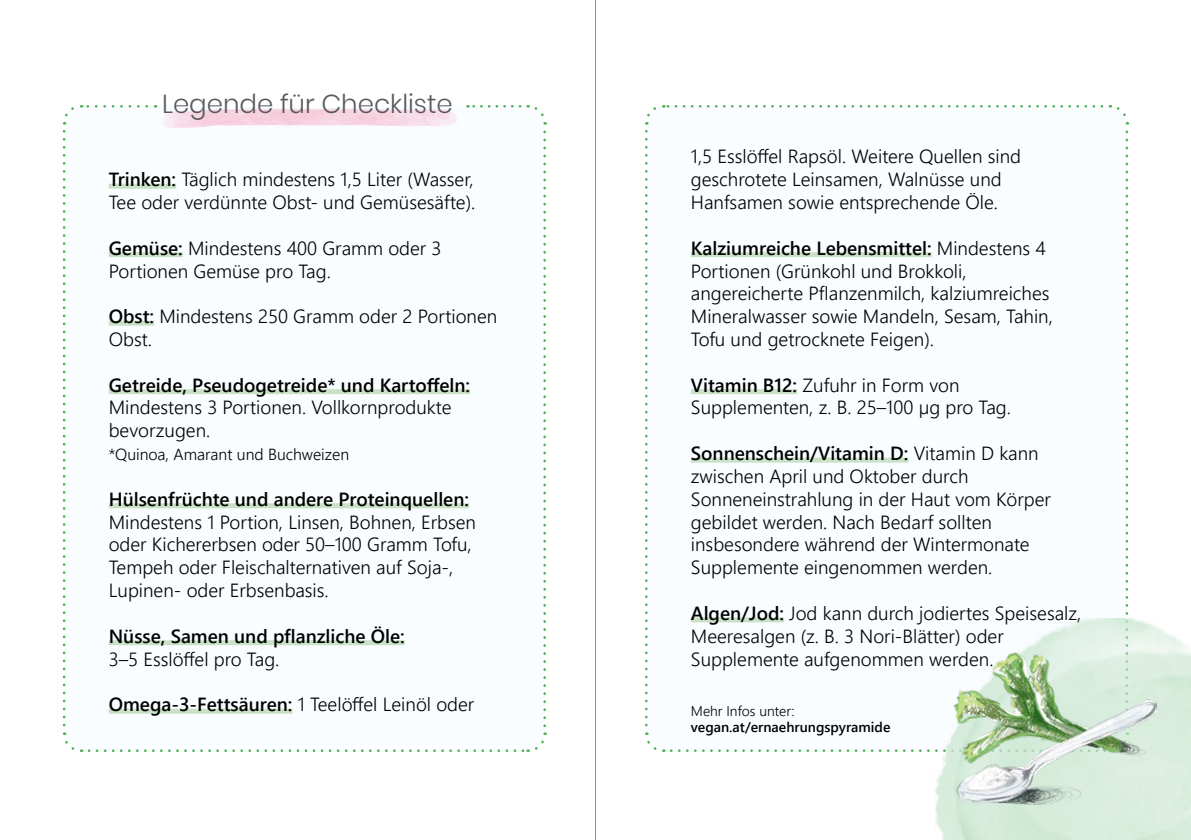
<style>
.page{position:relative;width:1191px;height:840px;background:#fff}
.page>*{position:absolute;margin:0;border:0;box-sizing:border-box;transform-origin:0 0}
.t1{font:300 26px "Poppins";color:#58595b}
.t2{font:19px/22.8px "Webly Sleek UI Semilight";color:#000}
.t3{font:19px "Webly Sleek UI Semibold";color:#000}
.t4{font:16px "Webly Sleek UI Semilight";color:#000}
.t5{font:14px "Webly Sleek UI Semibold";color:#000}
.t6{font:14px "Webly Sleek UI Semilight";color:#000}
.s1{font-family:"Webly Sleek UI Semibold"}
.s2{font-family:"Webly Sleek UI Semilight"}
</style>
<div class="page">
<div style="left:64px;top:106px;width:480px;height:644px;background:#fafdff;border-radius:17px"></div>
<svg style="left:62px;top:105px;width:85px;height:19px"></svg>
<svg style="left:63px;top:131px;width:19px;height:621px"></svg>
<svg style="left:89px;top:732px;width:458px;height:19px"></svg>
<svg style="left:527px;top:105px;width:19px;height:620px"></svg>
<svg style="left:467px;top:105px;width:53px;height:2px"></svg>
<div style="left:646px;top:106px;width:480px;height:644px;background:#fafdff;border-radius:17px"></div>
<svg style="left:645px;top:131px;width:19px;height:621px"></svg>
<svg style="left:671px;top:749px;width:259px;height:2px"></svg>
<svg style="left:1109px;top:105px;width:19px;height:510px"></svg>
<svg style="left:645px;top:105px;width:457px;height:19px"></svg>
<hr style="left:595px;top:0;width:1px;height:839px;background:#ee6880">
<img style="left:935px;top:618px;width:256px;height:221px">
<div style="left:109px;top:184px;width:67px;height:5px;background:#c9e1c5"></div>
<div style="left:109px;top:252px;width:74px;height:5px;background:#c9e1c5"></div>
<div style="left:109px;top:320px;width:45px;height:5px;background:#c9e1c5"></div>
<div style="left:109px;top:389px;width:361px;height:5px;background:#c9e1c5"></div>
<div style="left:109px;top:503px;width:360px;height:5px;background:#c9e1c5"></div>
<div style="left:109px;top:640px;width:296px;height:5px;background:#c9e1c5"></div>
<div style="left:109px;top:708px;width:183px;height:5px;background:#c9e1c5"></div>
<div style="left:691px;top:252px;width:240px;height:5px;background:#c9e1c5"></div>
<div style="left:691px;top:389px;width:106px;height:5px;background:#c9e1c5"></div>
<div style="left:691px;top:457px;width:217px;height:5px;background:#c9e1c5"></div>
<div style="left:691px;top:617px;width:93px;height:5px;background:#c9e1c5"></div>
<img style="left:953px;top:651px;width:204px;height:152px">
<h1 class="t1" style="left:162px;top:89px;width:292px">Legende für Checkliste</h1>
<p class="t2" style="left:109px;top:167px;width:368px"><span class="s1">Trinken:</span> Täglich mindestens 1,5 Liter (Wasser,<br>Tee oder verdünnte Obst- und Gemüsesäfte).</p>
<p class="t2" style="left:109px;top:235px;width:334px"><span class="s1">Gemüse:</span> Mindestens 400 Gramm oder 3<br>Portionen Gemüse pro Tag.</p>
<p class="t2" style="left:109px;top:304px;width:390px"><span class="s1">Obst:</span> Mindestens 250 Gramm oder 2 Portionen<br>Obst.</p>
<p class="t3" style="left:109px;top:370px;width:363px">Getreide, Pseudogetreide* und Kartoffeln:</p>
<p class="t2" style="left:109px;top:395px;width:344px">Mindestens 3 Portionen. Vollkornprodukte bevorzugen.</p>
<p class="t4" style="left:109px;top:442px;width:242px">*Quinoa, Amarant und Buchweizen</p>
<p class="t3" style="left:109px;top:484px;width:362px">Hülsenfrüchte und andere Proteinquellen:</p>
<p class="t2" style="left:109px;top:509px;width:369px">Mindestens 1 Portion, Linsen, Bohnen, Erbsen oder Kichererbsen oder 50–100 Gramm Tofu, Tempeh oder Fleischalternativen auf Soja-, Lupinen- oder Erbsenbasis.</p>
<p class="t3" style="left:109px;top:621px;width:297px">Nüsse, Samen und pflanzliche Öle:</p>
<p class="t2" style="left:109px;top:646px;width:172px">3–5 Esslöffel pro Tag.</p>
<p class="t2" style="left:109px;top:691px;width:367px"><span class="s1">Omega-3-Fettsäuren:</span> 1 Teelöffel Leinöl oder</p>
<p class="t2" style="left:691px;top:144px;width:332px">1,5 Esslöffel Rapsöl. Weitere Quellen sind geschrotete Leinsamen, Walnüsse und<br>Hanfsamen sowie entsprechende Öle.</p>
<p class="t3" style="left:691px;top:233px;width:356px">Kalziumreiche Lebensmittel: <span class="s2">Mindestens 4</span></p>
<p class="t2" style="left:691px;top:258px;width:363px">Portionen (Grünkohl und Brokkoli, angereicherte Pflanzenmilch, kalziumreiches Mineralwasser sowie Mandeln, Sesam, Tahin, Tofu und getrocknete Feigen).</p>
<p class="t2" style="left:691px;top:372px;width:322px"><span class="s1">Vitamin B12:</span> Zufuhr in Form von<br>Supplementen, z. B. 25–100 µg pro Tag.</p>
<p class="t3" style="left:691px;top:438px;width:349px">Sonnenschein/Vitamin D: <span class="s2">Vitamin D kann</span></p>
<p class="t2" style="left:691px;top:463px;width:361px">zwischen April und Oktober durch Sonneneinstrahlung in der Haut vom Körper gebildet werden. Nach Bedarf sollten insbesondere während der Wintermonate Supplemente eingenommen werden.</p>
<p class="t2" style="left:691px;top:600px;width:392px"><span class="s1">Algen/Jod:</span> Jod kann durch jodiertes Speisesalz,<br>Meeresalgen (z. B. 3 Nori-Blätter) oder<br>Supplemente aufgenommen werden.</p>
<p class="t6" style="left:691px;top:699px;width:105px">Mehr Infos unter:</p>
<p class="t5" style="left:691px;top:715px;width:201px">vegan.at/ernaehrungspyramide</p>
</div>
